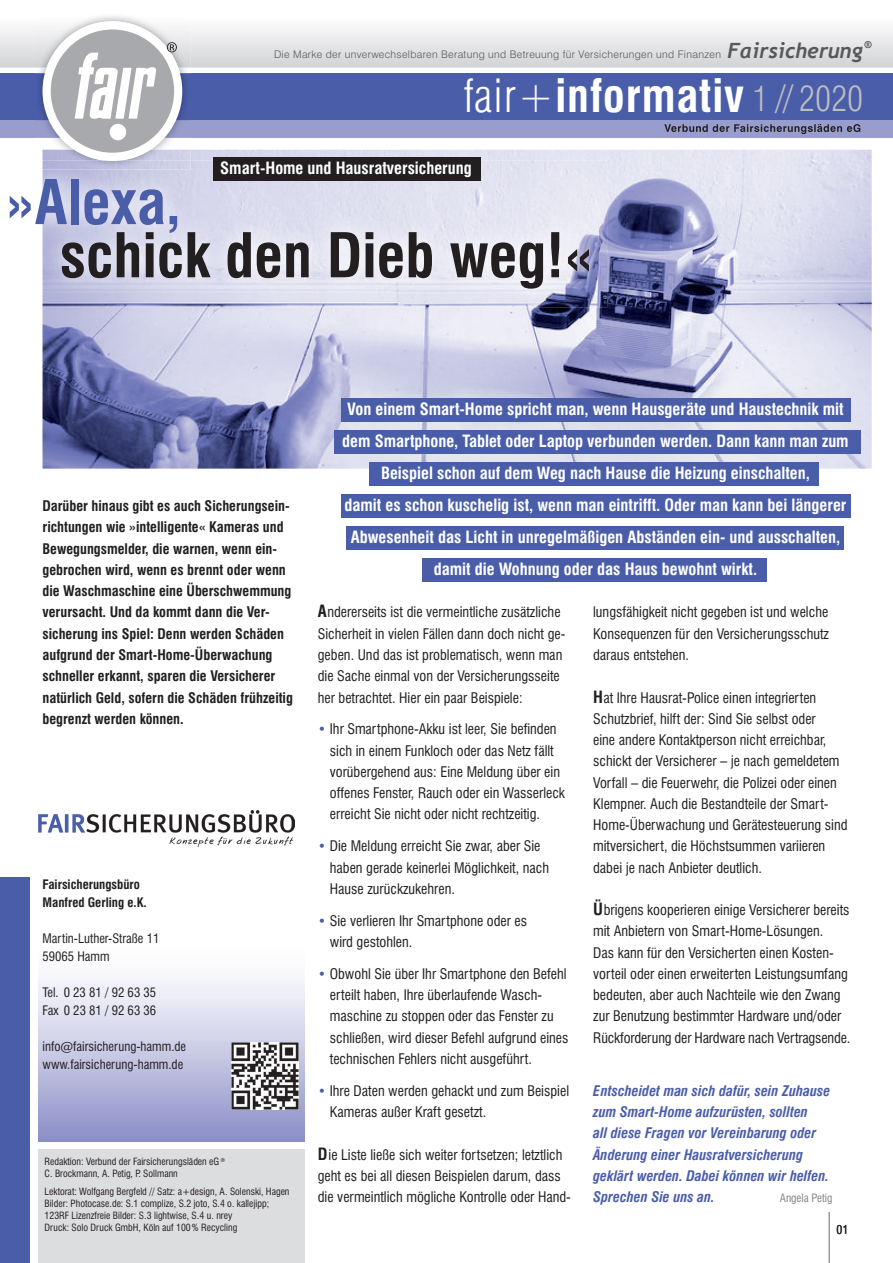
<style>
.page{position:relative;width:893px;height:1263px;background:#fff}
.page>*{position:absolute;margin:0;border:0;box-sizing:border-box;transform-origin:0 0}
.t1{font:700 condensed 60px "Swiss 721 BT";color:#231f20}
.t2{font:700 condensed 60px "Swiss 721 BT";color:#4a5da9}
.t3{font:700 condensed 45px "Swiss 721 BT";letter-spacing:.02em;color:#fff}
.t4{font:700 condensed 16.5px/32px "Swiss 721 BT";color:#fff;text-align:center}
.t5{font:condensed 14.25px/21.3px "Swiss 721 BT";color:#231f20}
.t6{font:700 condensed 14.25px/21.3px "Swiss 721 BT";color:#231f20}
.t7{font:italic 700 condensed 14.25px/21.3px "Swiss 721 BT";color:#4a5da9}
.t8{font:condensed 12.75px/18px "Swiss 721 BT";color:#231f20}
.t9{font:700 condensed 12.75px/18px "Swiss 721 BT";color:#231f20}
.t10{font:condensed 12px "Swiss 721 BT";color:#231f20}
.t11{font:condensed 11.25px "Swiss 721 BT";color:#808285}
.t12{font:300 10.5px "Swiss 721 BT";letter-spacing:.03em;color:#57585a}
.t13{font:italic 700 10.5px "Trebuchet";color:#57585a}
.t14{font:condensed 9.75px/12px "Swiss 721 BT";color:#231f20}
.s1{font-family:"Trebuchet";font-weight:700;font-style:italic;font-size:21px}
.s2{font-weight:300}
.s3{font-weight:300;font-size:34.5px;color:#bcbdc0}
.s4{font-weight:700;font-size:16.5px}
.s5{color:#4a5da9}
</style>
<div class="page">
<div style="left:38px;top:945px;width:267px;height:196px;background:linear-gradient(to bottom,#fff,#8f93c8)"></div>
<div style="left:38px;top:1149px;width:267px;height:114px;background:#dcdddf"></div>
<div style="left:0;top:877px;width:30px;height:386px;background:#4a5da9"></div>
<hr style="left:829px;top:1212px;width:1px;height:51px;background:#939598">
<img style="left:39px;top:810px;width:255px;height:37px">
<img style="left:231px;top:1043px;width:67px;height:66px">
<img style="left:43px;top:150px;width:829px;height:319px">
<div style="left:0;top:119px;width:893px;height:19px;background:#999dcd"></div>
<div style="left:0;top:73px;width:893px;height:47px;background:#4a5da9"></div>
<svg style="left:0;top:28px;width:893px;height:40px"></svg>
<img style="left:151px;top:68px;width:40px;height:82px">
<img style="left:121px;top:150px;width:70px;height:11px">
<img style="left:165px;top:120px;width:26px;height:18px">
<img style="left:176px;top:73px;width:15px;height:47px">
<img style="left:39px;top:68px;width:35px;height:93px">
<img style="left:43px;top:150px;width:61px;height:11px">
<img style="left:34px;top:120px;width:26px;height:18px">
<img style="left:34px;top:73px;width:15px;height:47px">
<img style="left:34px;top:16px;width:157px;height:52px">
<div style="left:43px;top:21px;width:139px;height:140px;background:#fff;border-radius:50%"></div>
<div style="left:51px;top:30px;width:123px;height:123px;background:#a8a9ad;border-radius:50%"></div>
<svg style="left:75px;top:53px;width:81px;height:66px"></svg>
<div style="left:110px;top:124px;width:16px;height:16px;background:#fff;border-radius:50%"></div>
<svg style="left:167px;top:42px;width:10px;height:10px"></svg>
<svg style="left:664px;top:124px;width:196px;height:10px"></svg>
<img style="left:42px;top:161px;width:565px;height:146px">
<img style="left:43px;top:161px;width:148px;height:8px">
<svg style="left:105px;top:161px;width:14px;height:1px"></svg>
<div style="left:213px;top:157px;width:267px;height:23px;background:#231f20"></div>
<div style="left:341px;top:398px;width:509px;height:24px;background:#4a5da9"></div>
<div style="left:334px;top:430px;width:526px;height:24px;background:#4a5da9"></div>
<div style="left:370px;top:462px;width:449px;height:24px;background:#4a5da9"></div>
<div style="left:341px;top:494px;width:509px;height:23px;background:#4a5da9"></div>
<div style="left:346px;top:526px;width:497px;height:23px;background:#4a5da9"></div>
<div style="left:422px;top:558px;width:344px;height:23px;background:#4a5da9"></div>
<p class="t12" style="left:274px;top:48px;width:590px">Die Marke der unverwechselbaren Beratung und Betreuung für Versicherungen und Finanzen <span class="s1">Fairsicherung</span></p>
<p class="t13" style="left:864px;top:38px;width:9px">®</p>
<h2 class="t3" style="left:463px;top:69px;width:401px"><span class="s2">fair+</span>informativ <span class="s3">1 // 2020</span></h2>
<p class="t4" style="left:220px;top:152px;width:253px">Smart-Home und Hausratversicherung</p>
<h1 class="t2" style="left:6px;top:166px;width:177px">»Alexa,</h1>
<h1 class="t1" style="left:60px;top:219px;width:535px">schick den Dieb weg!«</h1>
<p class="t6" style="left:43px;top:495px;width:252px">Darüber hinaus gibt es auch Sicherungsein&shy;richtungen wie »intelligente« Kameras und Bewegungsmelder, die warnen, wenn ein&shy;gebrochen wird, wenn es brennt oder wenn die Waschmaschine eine Überschwemmung verursacht. Und da kommt dann die Ver&shy;sicherung ins Spiel: Denn werden Schäden aufgrund der Smart-Home-Überwachung schneller erkannt, sparen die Versicherer natürlich Geld, sofern die Schäden frühzeitig begrenzt werden können.</p>
<p class="t9" style="left:43px;top:876px;width:106px">Fairsicherungsbüro<br>Manfred Gerling e.K.</p>
<p class="t8" style="left:43px;top:930px;width:118px">Martin-Luther-Straße 11<br>59065 Hamm</p>
<p class="t8" style="left:43px;top:984px;width:115px">Tel. 0 23 81 / 92 63 35<br>Fax 0 23 81 / 92 63 36</p>
<p class="t8" style="left:43px;top:1038px;width:145px">info@fairsicherung-hamm.de www.fairsicherung-hamm.de</p>
<p class="t14" style="left:45px;top:1155px;width:182px">Redaktion: Verbund der Fairsicherungsläden eG <sup>®<br></sup>C. Brockmann, A. Petig, P. Sollmann</p>
<p class="t14" style="left:45px;top:1185px;width:246px">Lektorat: Wolfgang Bergfeld // Satz: a+design, A. Solenski, Hagen Bilder: Photocase.de: S.1 complize, S.2 joto, S.4 o. kallejipp; 123RF Lizenzfreie Bilder: S. 3 lightwise, S. 4 u. nrey<br>Druck: Solo Druck GmbH, Köln auf 100 % Recycling</p>
<p class="t4" style="left:342px;top:393px;width:508px">Von einem Smart-Home spricht man, wenn Hausgeräte und Haustechnik mit dem Smartphone, Tablet oder Laptop verbunden werden. Dann kann man zum Beispiel schon auf dem Weg nach Hause die Heizung einschalten,<br>damit es schon kuschelig ist, wenn man eintrifft. Oder man kann bei längerer Abwesenheit das Licht in unregelmäßigen Abständen ein- und ausschalten, damit die Wohnung oder das Haus bewohnt wirkt.</p>
<p class="t5" style="left:318px;top:602px;width:249px"><span class="s4">A</span>ndererseits ist die vermeintliche zusätzliche Sicherheit in vielen Fällen dann doch nicht ge&shy;geben. Und das ist problematisch, wenn man die Sache einmal von der Versicherungsseite her betrachtet. Hier ein paar Beispiele:</p>
<p class="t5" style="left:330px;top:718px;width:237px;text-indent:-12px"><span class="s5">•</span> Ihr Smartphone-Akku ist leer, Sie befinden sich in einem Funkloch oder das Netz fällt vorübergehend aus: Eine Meldung über ein offenes Fenster, Rauch oder ein Wasserleck erreicht Sie nicht oder nicht rechtzeitig.</p>
<p class="t5" style="left:330px;top:835px;width:221px;text-indent:-12px"><span class="s5">•</span> Die Meldung erreicht Sie zwar, aber Sie haben gerade keinerlei Möglichkeit, nach<br>Hause zurückzukehren.</p>
<p class="t5" style="left:330px;top:910px;width:199px;text-indent:-12px"><span class="s5">•</span> Sie verlieren Ihr Smartphone oder es wird gestohlen.</p>
<p class="t5" style="left:330px;top:963px;width:240px;text-indent:-12px"><span class="s5">•</span> Obwohl Sie über Ihr Smartphone den Befehl erteilt haben, Ihre überlaufende Wasch&shy;maschine zu stoppen oder das Fenster zu schließen, wird dieser Befehl aufgrund eines technischen Fehlers nicht ausgeführt.</p>
<p class="t5" style="left:330px;top:1080px;width:241px;text-indent:-12px"><span class="s5">•</span> Ihre Daten werden gehackt und zum Beispiel<br>Kameras außer Kraft gesetzt.</p>
<p class="t5" style="left:318px;top:1144px;width:255px"><span class="s4">D</span>ie Liste ließe sich weiter fortsetzen; letztlich geht es bei all diesen Beispielen darum, dass die vermeintlich mögliche Kontrolle oder Hand-</p>
<p class="t5" style="left:593px;top:602px;width:237px;text-align:justify">lungsfähigkeit nicht gegeben ist und welche Konsequenzen für den Versicherungsschutz daraus entstehen.</p>
<p class="t5" style="left:593px;top:687px;width:256px"><span class="s4">H</span>at Ihre Hausrat-Police einen integrierten Schutzbrief, hilft der: Sind Sie selbst oder<br>eine andere Kontaktperson nicht erreichbar, schickt der Versicherer – je nach gemeldetem Vorfall – die Feuerwehr, die Polizei oder einen Klempner. Auch die Bestandteile der Smart-Home-Überwachung und Gerätesteuerung sind mitversichert, die Höchstsummen variieren dabei je nach Anbieter deutlich.</p>
<p class="t5" style="left:593px;top:899px;width:259px"><span class="s4">Ü</span>brigens kooperieren einige Versicherer bereits mit Anbietern von Smart-Home-Lösungen.<br>Das kann für den Versicherten einen Kosten&shy;vorteil oder einen erweiterten Leistungsumfang bedeuten, aber auch Nachteile wie den Zwang zur Benutzung bestimmter Hardware und/oder Rückforderung der Hardware nach Vertragsende.</p>
<p class="t7" style="left:593px;top:1080px;width:239px">Entscheidet man sich dafür, sein Zuhause zum Smart-Home aufzurüsten, sollten<br>all diese Fragen vor Vereinbarung oder Änderung einer Hausratversicherung geklärt werden. Dabei können wir helfen.<br>Sprechen Sie uns an.</p>
<p class="t11" style="left:780px;top:1191px;width:54px">Angela Petig</p>
<p class="t10" style="left:837px;top:1222px;width:13px">01</p>
</div>
